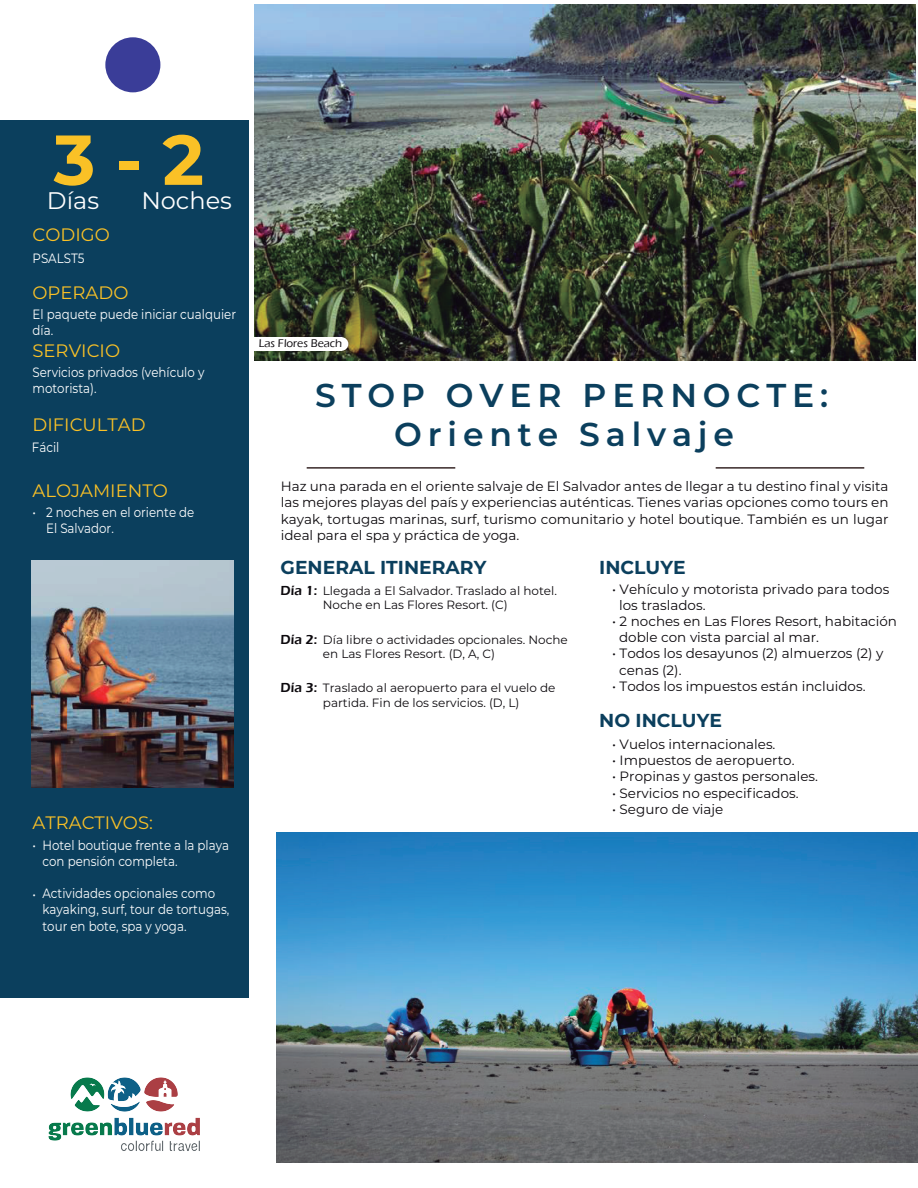
<style>
.page{position:relative;width:918px;height:1188px;background:#fff}
.page>*{position:absolute;margin:0;border:0;box-sizing:border-box;transform-origin:0 0}
.t1{font:700 70.5px "Montserrat";color:#fac126}
.t2{font:600 33px/39.6px "Montserrat";letter-spacing:.18em;color:#0b3f5d;text-align:center}
.t3{font:24px "Montserrat";color:#fff}
.t4{font:700 18.75px "Montserrat";color:#0b3f5d}
.t5{font:18px "Montserrat";color:#fac126}
.t6{font:13.5px/16.2px "Montserrat";color:#0c090d}
.t7{font:13.5px/16.2px "Montserrat";color:#fff;scale:.88 1}
.t8{font:600 13.5px "Eras ITC";color:#0c090d}
.t9{font:12px/14.4px "Montserrat";color:#0c090d}
.t10{font:500 11.4px "Eras ITC";color:#0c090d}
</style>
<div class="page">
<div style="left:0;top:120px;width:249px;height:878px;background:#0b3f5d"></div>
<div style="left:105px;top:37px;width:55px;height:55px;background:#3a3d98;border-radius:50%"></div>
<img style="left:255px;top:4px;width:660px;height:356px">
<img style="left:32px;top:561px;width:202px;height:226px">
<div style="left:253px;top:337px;width:88px;height:14px;background:#fff"></div>
<div style="left:334px;top:337px;width:14px;height:14px;background:#fff;border-radius:50%"></div>
<img style="left:48px;top:1077px;width:152px;height:74px">
<img style="left:276px;top:832px;width:642px;height:331px">
<hr style="left:307px;top:467px;width:148px;height:2px;background:#382828">
<hr style="left:716px;top:467px;width:148px;height:2px;background:#382828">
<h1 class="t1" style="left:54px;top:109px;width:152px">3 - 2</h1>
<h3 class="t3" style="left:47px;top:184px;width:54px">Días</h3>
<h3 class="t3" style="left:141px;top:184px;width:92px">Noches</h3>
<h3 class="t5" style="left:33px;top:222px;width:79px">CODIGO</h3>
<p class="t7" style="left:33px;top:250px;width:61px">PSALST5</p>
<h3 class="t5" style="left:33px;top:280px;width:97px">OPERADO</h3>
<p class="t7" style="left:33px;top:306px;width:233px">El paquete puede iniciar cualquier día.</p>
<h3 class="t5" style="left:33px;top:339px;width:89px">SERVICIO</h3>
<p class="t7" style="left:33px;top:364px;width:197px">Servicios privados (vehículo y motorista).</p>
<h3 class="t5" style="left:33px;top:413px;width:115px">DIFICULTAD</h3>
<p class="t7" style="left:32px;top:439px;width:33px">Fácil</p>
<h3 class="t5" style="left:33px;top:478px;width:137px">ALOJAMIENTO</h3>
<p class="t7" style="left:46px;top:504px;width:170px;text-indent:-14px">• 2 noches en el oriente de<br>El Salvador.</p>
<h3 class="t5" style="left:33px;top:810px;width:122px">ATRACTIVOS:</h3>
<p class="t7" style="left:43px;top:836px;width:214px">Hotel boutique frente a la playa con pensión completa.</p>
<p class="t7" style="left:43px;top:885px;width:214px">Actividades opcionales como kayaking, surf, tour de tortugas, tour en bote, spa y yoga.</p>
<p class="t7" style="left:33px;top:837px;width:5px">•</p>
<p class="t7" style="left:33px;top:886px;width:5px">•</p>
<p class="t10" style="left:259px;top:337px;width:85px">Las Flores Beach</p>
<h2 class="t2" style="left:315px;top:374px;width:515px">STOP OVER PERNOCTE:<br>Oriente Salvaje</h2>
<p class="t6" style="left:281px;top:478px;width:609px;text-align:justify">Haz una parada en el oriente salvaje de El Salvador antes de llegar a tu destino final y visita las mejores playas del país y experiencias auténticas. Tienes varias opciones como tours en kayak, tortugas marinas, surf, turismo comunitario y hotel boutique. También es un lugar ideal para el spa y práctica de yoga.</p>
<h3 class="t4" style="left:281px;top:554px;width:207px">GENERAL ITINERARY</h3>
<h3 class="t4" style="left:599px;top:554px;width:88px">INCLUYE</h3>
<p class="t8" style="left:281px;top:583px;width:38px">Día 1:</p>
<p class="t8" style="left:281px;top:631px;width:38px">Día 2:</p>
<p class="t8" style="left:281px;top:680px;width:38px">Día 3:</p>
<p class="t9" style="left:323px;top:583px;width:236px">Llegada a El Salvador. Traslado al hotel.<br>Noche en Las Flores Resort. (C)</p>
<p class="t9" style="left:323px;top:632px;width:246px">Día libre o actividades opcionales. Noche en Las Flores Resort. (D, A, C)</p>
<p class="t9" style="left:323px;top:680px;width:234px">Traslado al aeropuerto para el vuelo de partida. Fin de los servicios. (D, L)</p>
<p class="t6" style="left:619px;top:580px;width:272px;text-indent:-7px">• Vehículo y motorista privado para todos los traslados.</p>
<p class="t6" style="left:619px;top:613px;width:279px;text-indent:-7px">• 2 noches en Las Flores Resort, habitación doble con vista parcial al mar.</p>
<p class="t6" style="left:619px;top:645px;width:266px;text-indent:-7px">• Todos los desayunos (2) almuerzos (2) y cenas (2).</p>
<p class="t6" style="left:612px;top:677px;width:255px">• Todos los impuestos están incluidos.</p>
<h3 class="t4" style="left:599px;top:707px;width:124px">NO INCLUYE</h3>
<p class="t6" style="left:612px;top:736px;width:165px">• Vuelos internacionales.</p>
<p class="t6" style="left:612px;top:752px;width:184px">• Impuestos de aeropuerto.</p>
<p class="t6" style="left:612px;top:768px;width:208px">• Propinas y gastos personales.</p>
<p class="t6" style="left:612px;top:784px;width:188px">• Servicios no especificados.</p>
<p class="t6" style="left:612px;top:800px;width:113px">• Seguro de viaje</p>
</div>
